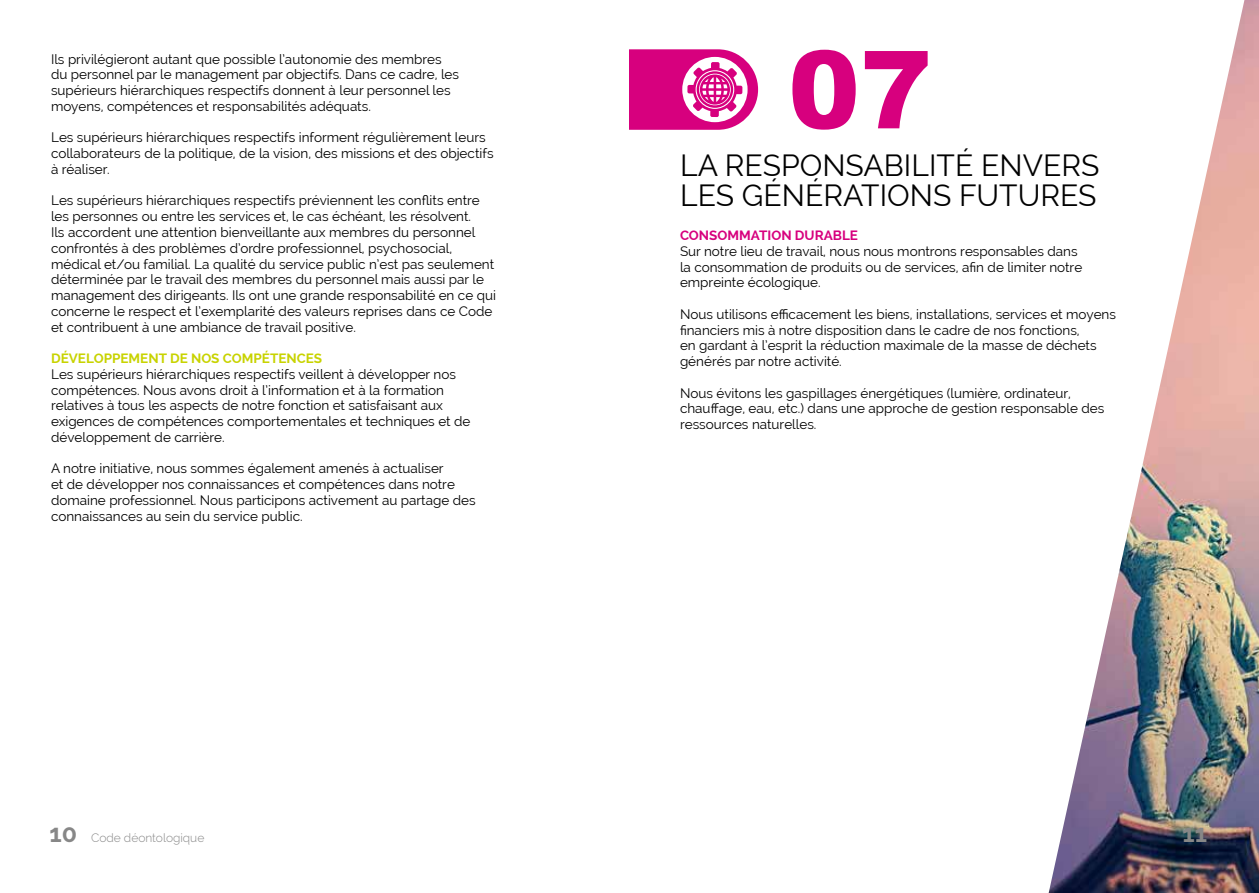
<style>
.page{position:relative;width:1259px;height:893px;background:#fff}
.page>*{position:absolute;margin:0;border:0;box-sizing:border-box;transform-origin:0 0}
.t1{font:900 108px "Arial";color:#d7007e}
.t2{font:30px/30px "Raleway";color:#000}
.t3{font:700 24.9px "Raleway";color:#878787}
.t4{font:13.5px/15.8px "Raleway";color:#000}
.t5{font:700 13.5px "Raleway";color:#c8d300}
.t6{font:700 13.5px "Raleway";color:#d7007e}
.t7{font:300 12px "Raleway";color:#878787}
</style>
<div class="page">
<svg style="left:629px;top:49px;width:129px;height:81px"></svg>
<img style="left:1048px;top:0;width:211px;height:893px">
<p class="t4" style="left:51px;top:51px;width:409px">Ils privilégieront autant que possible l’autonomie des membres du personnel par le management par objectifs. Dans ce cadre, les supérieurs hiérarchiques respectifs donnent à leur personnel les moyens, compétences et responsabilités adéquats.</p>
<p class="t4" style="left:51px;top:130px;width:444px">Les supérieurs hiérarchiques respectifs informent régulièrement leurs collaborateurs de la politique, de la vision, des missions et des objectifs à réaliser.</p>
<p class="t4" style="left:51px;top:193px;width:446px">Les supérieurs hiérarchiques respectifs préviennent les conflits entre les personnes ou entre les services et, le cas échéant, les résolvent.<br>Ils accordent une attention bienveillante aux membres du personnel confrontés à des problèmes d’ordre professionnel, psychosocial, médical et/ou familial. La qualité du service public n’est pas seulement déterminée par le travail des membres du personnel mais aussi par le management des dirigeants. Ils ont une grande responsabilité en ce qui concerne le respect et l’exemplarité des valeurs reprises dans ce Code et contribuent à une ambiance de travail positive.</p>
<p class="t5" style="left:51px;top:351px;width:273px">DÉVELOPPEMENT DE NOS COMPÉTENCES</p>
<p class="t4" style="left:51px;top:366px;width:421px">Les supérieurs hiérarchiques respectifs veillent à développer nos compétences. Nous avons droit à l’information et à la formation relatives à tous les aspects de notre fonction et satisfaisant aux exigences de compétences comportementales et techniques et de développement de carrière.</p>
<p class="t4" style="left:51px;top:461px;width:426px">A notre initiative, nous sommes également amenés à actualiser<br>et de développer nos connaissances et compétences dans notre domaine professionnel. Nous participons activement au partage des connaissances au sein du service public.</p>
<h1 class="t1" style="left:788px;top:11px;width:146px">07</h1>
<h2 class="t2" style="left:680px;top:151px;width:421px">LA RESPONSABILITÉ ENVERS<br>LES GÉNÉRATIONS FUTURES</h2>
<p class="t6" style="left:680px;top:228px;width:180px">CONSOMMATION DURABLE</p>
<p class="t4" style="left:680px;top:243px;width:404px">Sur notre lieu de travail, nous nous montrons responsables dans la consommation de produits ou de services, afin de limiter notre empreinte écologique.</p>
<p class="t4" style="left:680px;top:306px;width:437px">Nous utilisons efficacement les biens, installations, services et moyens financiers mis à notre disposition dans le cadre de nos fonctions,<br>en gardant à l’esprit la réduction maximale de la masse de déchets générés par notre activité.</p>
<p class="t4" style="left:680px;top:385px;width:426px">Nous évitons les gaspillages énergétiques (lumière, ordinateur, chauffage, eau, etc.) dans une approche de gestion responsable des ressources naturelles.</p>
<h3 class="t3" style="left:49px;top:818px;width:29px">10</h3>
<h3 class="t3" style="left:1182px;top:819px;width:26px">11</h3>
<p class="t7" style="left:91px;top:831px;width:115px">Code déontologique</p>
</div>
